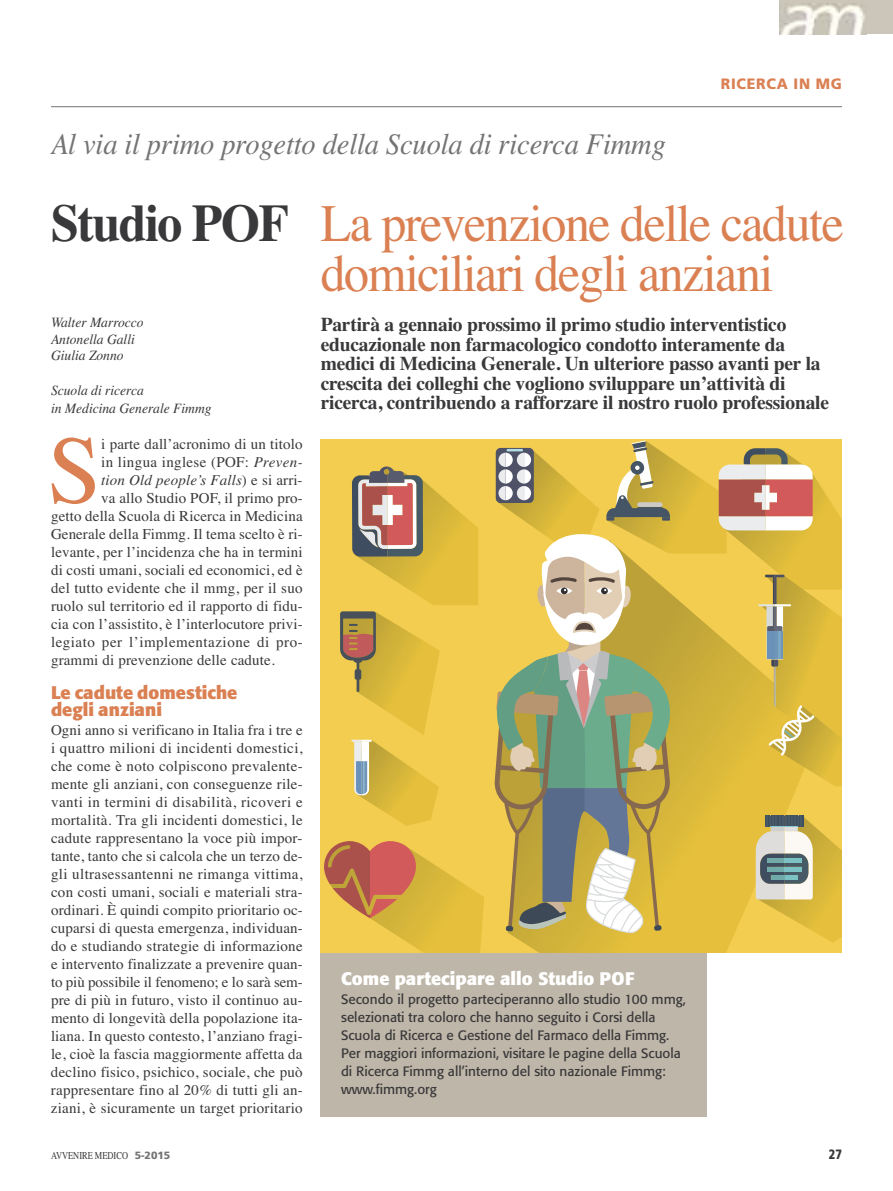
<style>
.page{position:relative;width:893px;height:1191px;background:#fff}
.page>*{position:absolute;margin:0;border:0;box-sizing:border-box;transform-origin:0 0}
.t1{font:96.45px "Times";color:#da8052}
.t2{font:52.65px/49.9px "Times";letter-spacing:-.03em;color:#da8052;scale:.95 1}
.t3{font:italic 30px "Times";letter-spacing:-.005em;color:#747475;scale:.95 1}
.t4{font:700 19.5px/19.5px "Times";letter-spacing:-.01em;color:#39383a}
.t5{font:700 18px/16.5px "Formata";color:#da8052}
.t6{font:700 18px "Formata";color:#fff}
.t7{font:15px/18px "Times";letter-spacing:.01em;color:#39383a;text-align:justify}
.t8{font:italic 15px "Times";letter-spacing:.01em;color:#39383a}
.t9{font:900 15px "Frutiger";letter-spacing:.05em;color:#da8052;scale:.95 1}
.t10{font:italic 14.25px/16.5px "Times";color:#39383a;scale:.95 1}
.t11{font:13.5px/18px "Formata";color:#39383a}
.t12{font:900 13.5px "Frutiger";color:#39383a;scale:.8 1}
.t13{font:10.5px "Times";color:#39383a;scale:.8 1}
.s1{font-weight:700;color:#39383a}
.s2{font-style:italic}
.s3{font-style:normal}
.s4{font-family:"Frutiger";font-weight:900;color:#747475}
</style>
<div class="page">
<div style="left:779px;top:0;width:114px;height:34px;background:#cbc5ba"></div>
<img style="left:781px;top:3px;width:84px;height:31px">
<hr style="left:51px;top:106px;width:791px;height:1px;background:#747475">
<div style="left:321px;top:440px;width:521px;height:513px;background:#f3cd50"></div>
<svg style="left:340px;top:611px;width:100px;height:215px"></svg>
<svg style="left:523px;top:942px;width:208px;height:11px"></svg>
<svg style="left:352px;top:466px;width:126px;height:139px"></svg>
<svg style="left:324px;top:841px;width:160px;height:112px"></svg>
<svg style="left:494px;top:441px;width:348px;height:501px"></svg>
<div style="left:321px;top:953px;width:386px;height:163px;background:#beb6a8"></div>
<h3 class="t3" style="left:51px;top:126px;width:649px">Al via il primo progetto della Scuola di ricerca Fimmg</h3>
<p class="t9" style="left:721px;top:77px;width:129px">RICERCA IN MG</p>
<h2 class="t2" style="left:321px;top:197px;width:552px;text-indent:-270px"><span class="s1">Studio POF</span> la prevenzione delle cadute domiciliari degli anziani</h2>
<p class="t10" style="left:51px;top:314px;width:99px">Walter Marrocco<br>Antonella Galli<br>Giulia Zonno</p>
<p class="t10" style="left:51px;top:381px;width:170px;line-height:18px">Scuola di ricerca<br>in Medicina Generale Fimmg</p>
<h1 class="t1" style="left:48px;top:413px;width:55px">S</h1>
<p class="t7" style="left:101px;top:434px;width:203px">i parte dall’acronimo di un titolo</p>
<p class="t7" style="left:101px;top:452px;width:203px">in lingua inglese (PoF: <span class="s2">Preven-</span></p>
<p class="t8" style="left:101px;top:471px;width:203px">tion Old people’s Falls<span class="s3">) e si arri-</span></p>
<p class="t7" style="left:101px;top:488px;width:203px">va allo Studio PoF, il primo pro-</p>
<p class="t7" style="left:51px;top:506px;width:253px">getto della Scuola di ricerca in medicina</p>
<p class="t7" style="left:51px;top:524px;width:253px">Generale della Fimmg. il tema scelto è ri-</p>
<p class="t7" style="left:51px;top:542px;width:253px">levante, per l’incidenza che ha in termini</p>
<p class="t7" style="left:51px;top:560px;width:253px">di costi umani, sociali ed economici, ed è</p>
<p class="t7" style="left:51px;top:578px;width:253px">del tutto evidente che il mmg, per il suo</p>
<p class="t7" style="left:51px;top:596px;width:253px">ruolo sul territorio ed il rapporto di fidu-</p>
<p class="t7" style="left:51px;top:614px;width:253px">cia con l’assistito, è l’interlocutore privi-</p>
<p class="t7" style="left:51px;top:632px;width:253px">legiato per l’implementazione di pro-</p>
<p class="t7" style="left:51px;top:650px;width:225px">grammi di prevenzione delle cadute.</p>
<p class="t5" style="left:51px;top:686px;width:188px">Le cadute domestiche degli anziani</p>
<p class="t7" style="left:51px;top:720px;width:253px">ogni anno si verificano in italia fra i tre e i quattro milioni di incidenti domestici, che come è noto colpiscono prevalente&shy;mente gli anziani, con conseguenze rile&shy;vanti in termini di disabilità, ricoveri e mortalità. tra gli incidenti domestici, le cadute rappresentano la voce più impor&shy;tante, tanto che si calcola che un terzo de&shy;gli ultrasessantenni ne rimanga vittima, con costi umani, sociali e materiali stra&shy;ordinari. È quindi compito prioritario oc&shy;cuparsi di questa emergenza, individuan&shy;do e studiando strategie di informazione e intervento finalizzate a prevenire quan&shy;to più possibile il fenomeno; e lo sarà sem&shy;pre di più in futuro, visto il continuo au&shy;mento di longevità della popolazione ita&shy;liana. in questo contesto, l’anziano fragi&shy;le, cioè la fascia maggiormente affetta da declino fisico, psichico, sociale, che può rappresentare fino al 20% di tutti gli an&shy;ziani, è sicuramente un target prioritario</p>
<p class="t4" style="left:321px;top:314px;width:510px">Partirà a gennaio prossimo il primo studio interventistico educazionale non farmacologico condotto interamente da medici di Medicina Generale. Un ulteriore passo avanti per la crescita dei colleghi che vogliono sviluppare un’attività di ricerca, contribuendo a rafforzare il nostro ruolo professionale</p>
<p class="t6" style="left:341px;top:971px;width:295px">Come partecipare allo Studio POF</p>
<p class="t11" style="left:341px;top:991px;width:346px">Secondo il progetto parteciperanno allo studio 100 mmg, selezionati tra coloro che hanno seguito i Corsi della Scuola di Ricerca e Gestione del Farmaco della Fimmg.<br>Per maggiori informazioni, visitare le pagine della Scuola di Ricerca Fimmg all’interno del sito nazionale Fimmg: www.fimmg.org</p>
<p class="t13" style="left:51px;top:1148px;width:151px">avvenire medico <span class="s4">5-2015</span></p>
<p class="t12" style="left:829px;top:1148px;width:18px">27</p>
</div>
